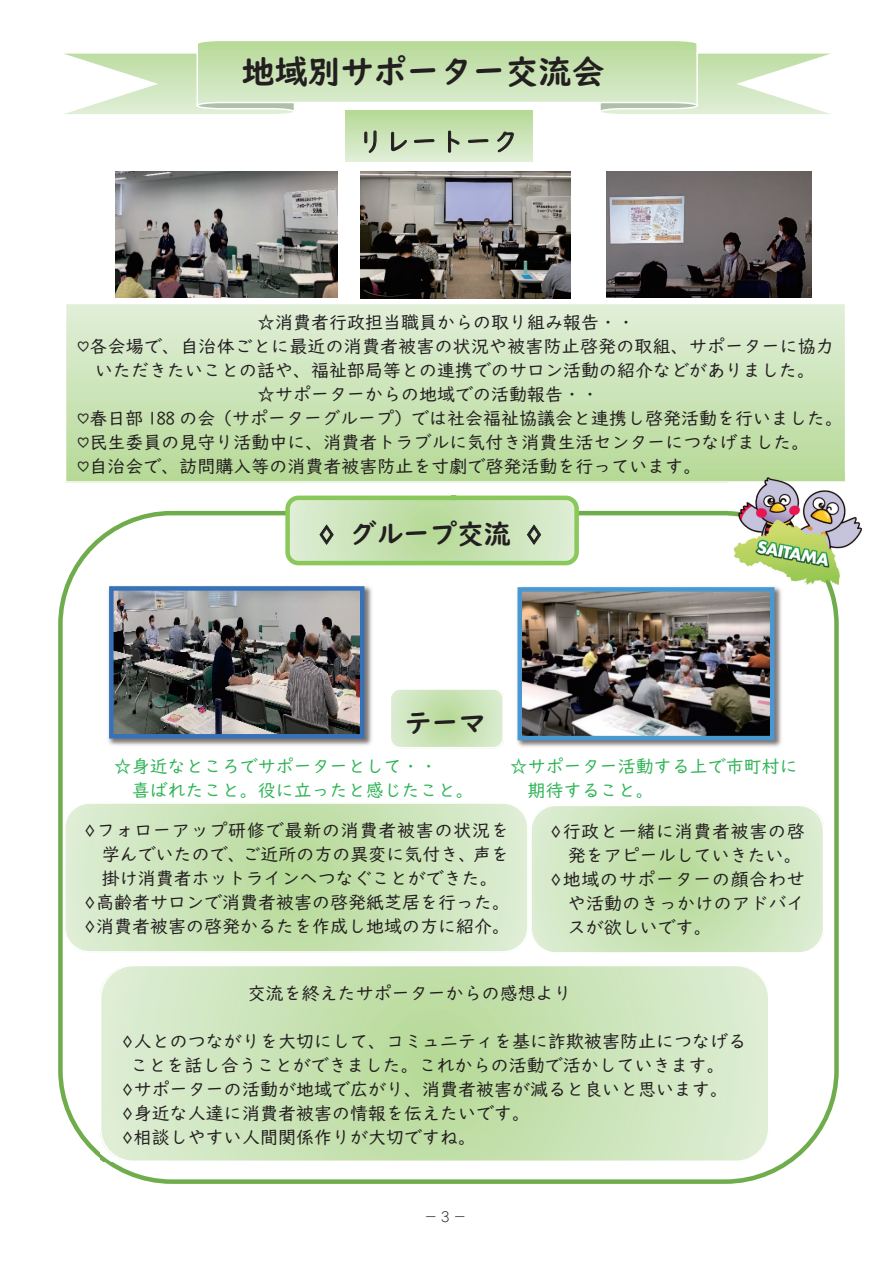
<style>
.page{position:relative;width:893px;height:1263px;background:#fff}
.page>*{position:absolute;margin:0;border:0;box-sizing:border-box;transform-origin:0 0}
.t1{font:33px "UD Digi Kyokasho N B";color:#231f20}
.t2{font:27px "UD Digi Kyokasho N B";color:#231f20}
.t3{font:27px "UD Digi Kyokasho N R";color:#231f20}
.t4{font:18px "UD Digi Kyokasho N R";color:#231f20}
.t5{font:18px "UD Digi Kyokasho N R";color:#2fb456}
.t6{font:18px "UD Digi Kyokasho N R";letter-spacing:.035em;color:#231f20}
.t7{font:18px "UD Digi Kyokasho N R";letter-spacing:.045em;color:#231f20}
.t8{font:300 13.5px "P Jun 101 Pro N";color:#231f20}
</style>
<div class="page">
<svg style="left:346px;top:117px;width:186px;height:44px;background:#cde5bb"></svg>
<div style="left:66px;top:303px;width:780px;height:179px;background:linear-gradient(to bottom,#e2efda,#b6d997)"></div>
<div style="left:65px;top:303px;width:781px;height:180px;border:2px solid #fff"></div>
<div style="left:58px;top:511px;width:781px;height:673px;background:#fff;border:4px solid #6fac4c;border-radius:111px"></div>
<svg style="left:99px;top:966px;width:669px;height:197px;background:#cce4ba"></svg>
<svg style="left:65px;top:803px;width:462px;height:150px;background:#cce4ba"></svg>
<svg style="left:283px;top:495px;width:298px;height:71px;background:#c3e0ac"></svg>
<svg style="left:64px;top:41px;width:767px;height:76px"></svg>
<img style="left:360px;top:172px;width:210px;height:126px">
<svg style="left:391px;top:689px;width:113px;height:60px;background:#cfe5bd"></svg>
<img style="left:728px;top:473px;width:135px;height:119px">
<img style="left:517px;top:584px;width:267px;height:163px">
<img style="left:522px;top:592px;width:247px;height:143px">
<div style="left:517px;top:587px;width:257px;height:153px;border:4px solid #4998d2"></div>
<img style="left:108px;top:586px;width:264px;height:160px">
<img style="left:114px;top:591px;width:245px;height:142px">
<div style="left:109px;top:586px;width:255px;height:152px;border:4px solid #3772b9"></div>
<img style="left:607px;top:172px;width:204px;height:125px">
<img style="left:115px;top:172px;width:223px;height:125px">
<svg style="left:531px;top:805px;width:293px;height:148px;background:#cde4bb"></svg>
<h1 class="t1" style="left:242px;top:52px;width:364px">地域別サポーター交流会</h1>
<h2 class="t3" style="left:357px;top:126px;width:163px">リレートーク</h2>
<p class="t4" style="left:257px;top:312px;width:379px">☆消費者行政担当職員からの取り組み報告・・</p>
<p class="t4" style="left:77px;top:336px;width:758px">♡各会場で、自治体ごとに最近の消費者被害の状況や被害防止啓発の取組、サポーターに協力</p>
<p class="t4" style="left:95px;top:360px;width:722px">いただきたいことの話や、福祉部局等との連携でのサロン活動の紹介などがありました。</p>
<p class="t4" style="left:257px;top:384px;width:343px">☆サポーターからの地域での活動報告・・</p>
<p class="t4" style="left:77px;top:408px;width:767px">♡春日部 188 の会（サポーターグループ）では社会福祉協議会と連携し啓発活動を行いました。</p>
<p class="t4" style="left:77px;top:432px;width:734px">♡民生委員の見守り活動中に、消費者トラブルに気付き消費生活センターにつなげました。</p>
<p class="t4" style="left:77px;top:456px;width:626px">♡自治会で、訪問購入等の消費者被害防止を寸劇で啓発活動を行っています。</p>
<h2 class="t2" style="left:317px;top:518px;width:227px">♢ グループ交流 ♢</h2>
<h2 class="t2" style="left:405px;top:707px;width:82px">テーマ</h2>
<p class="t5" style="left:114px;top:756px;width:326px">☆身近なところでサポーターとして・・</p>
<p class="t5" style="left:510px;top:756px;width:289px">☆サポーター活動する上で市町村に</p>
<p class="t5" style="left:132px;top:780px;width:344px">喜ばれたこと。役に立ったと感じたこと。</p>
<p class="t5" style="left:528px;top:780px;width:127px">期待すること。</p>
<p class="t7" style="left:84px;top:820px;width:427px">♢フォローアップ研修で最新の消費者被害の状況を</p>
<p class="t4" style="left:102px;top:844px;width:409px">学んでいたので、ご近所の方の異変に気付き、声を</p>
<p class="t4" style="left:102px;top:868px;width:398px">掛け消費者ホットラインへつなぐことができた。</p>
<p class="t4" style="left:84px;top:892px;width:428px">♢高齢者サロンで消費者被害の啓発紙芝居を行った。</p>
<p class="t4" style="left:84px;top:916px;width:428px">♢消費者被害の啓発かるたを作成し地域の方に紹介。</p>
<p class="t6" style="left:550px;top:821px;width:257px">♢行政と一緒に消費者被害の啓</p>
<p class="t4" style="left:568px;top:845px;width:235px">発をアピールしていきたい。</p>
<p class="t6" style="left:550px;top:869px;width:256px">♢地域のサポーターの顔合わせ</p>
<p class="t4" style="left:568px;top:893px;width:239px">や活動のきっかけのアドバイ</p>
<p class="t4" style="left:568px;top:917px;width:145px">スが欲しいです。</p>
<p class="t4" style="left:248px;top:983px;width:325px">交流を終えたサポーターからの感想より</p>
<p class="t4" style="left:122px;top:1031px;width:626px">♢人とのつながりを大切にして、コミュニティを基に詐欺被害防止につなげる</p>
<p class="t4" style="left:131px;top:1055px;width:596px">ことを話し合うことができました。これからの活動で活かしていきます。</p>
<p class="t4" style="left:122px;top:1079px;width:608px">♢サポーターの活動が地域で広がり、消費者被害が減ると良いと思います。</p>
<p class="t4" style="left:122px;top:1103px;width:410px">♢身近な人達に消費者被害の情報を伝えたいです。</p>
<p class="t4" style="left:122px;top:1127px;width:356px">♢相談しやすい人間関係作りが大切ですね。</p>
<p class="t8" style="left:424px;top:1206px;width:44px">－3－</p>
</div>
